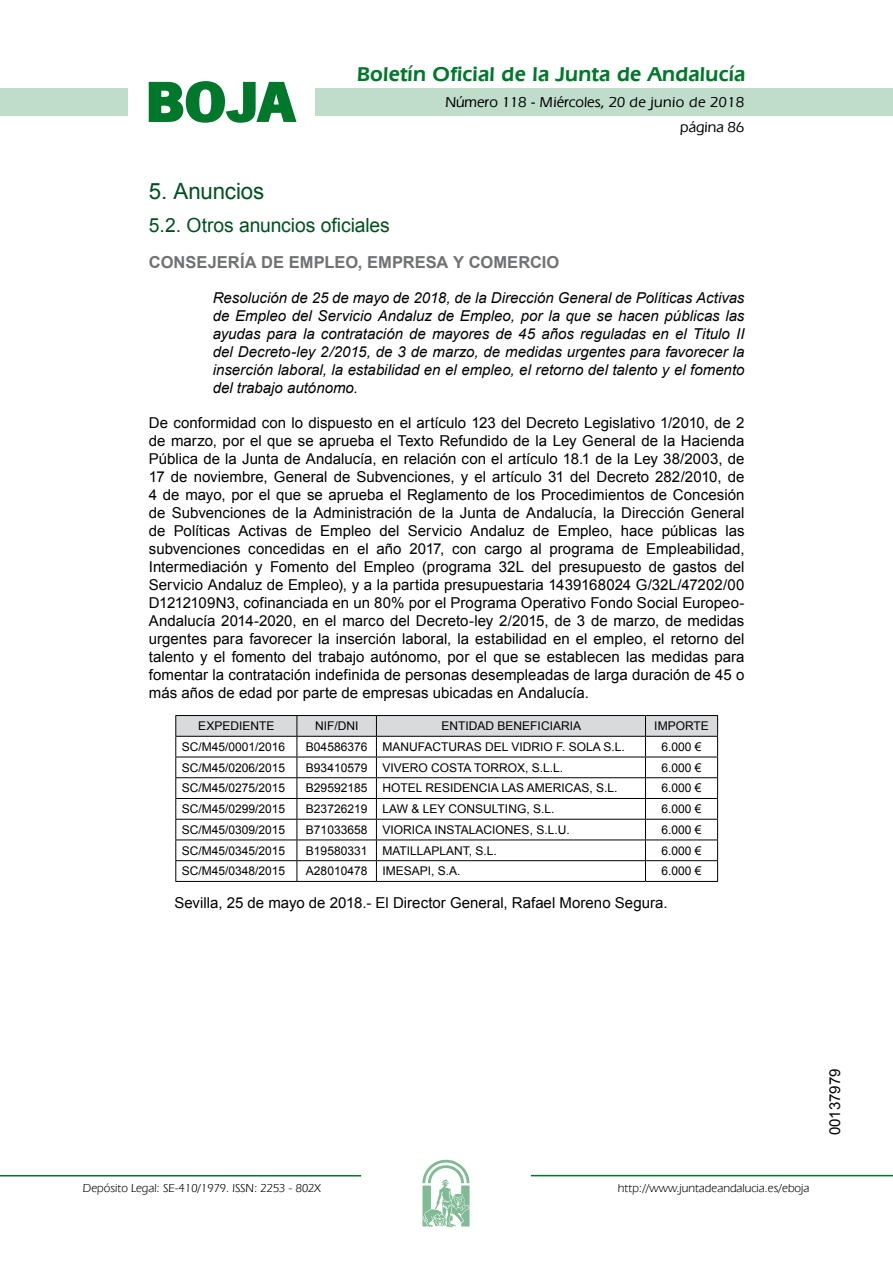
<style>
.page{position:relative;width:893px;height:1263px;background:#fff}
.page>*{position:absolute;margin:0;border:0;box-sizing:border-box;transform-origin:0 0}
.t1{font:700 57.75px "News Got T";color:#00782c;scale:1.14 1}
.t2{font:22.5px "Arial";letter-spacing:-.005em;color:#00501f}
.t3{font:600 21px "Eras IT Cby BT";letter-spacing:.01em;color:#00782c}
.t4{font:19.5px "Arial";letter-spacing:-.005em;color:#00501f}
.t5{font:700 16.5px "Arial";letter-spacing:.005em;color:#707173}
.t6{font:15px/18px "Arial";color:#000;text-align:justify}
.t7{font:italic 15px/18px "Arial";color:#000;text-align:justify}
.t8{font:500 15px/24.5px "Eras IT Cby BT";color:#000;text-align:right}
.t9{font:12px "Arial";color:#000}
.t10{font:12px "Eras IT Cby BT";color:#000}
</style>
<div class="page">
<div style="left:315px;top:88px;width:577px;height:28px;background:#bfddca"></div>
<div style="left:0;top:88px;width:128px;height:28px;background:#bfddca"></div>
<hr style="left:0;top:1175px;width:361px;height:2px;background:#00782c">
<svg style="left:422px;top:1159px;width:47px;height:68px"></svg>
<hr style="left:531px;top:1175px;width:361px;height:1px;background:#00782c">
<svg style="left:148px;top:81px;width:149px;height:42px"></svg>
<hr style="left:175px;top:715px;width:122px;height:1px;background:#000">
<hr style="left:297px;top:715px;width:79px;height:1px;background:#000">
<hr style="left:376px;top:715px;width:269px;height:1px;background:#000">
<hr style="left:645px;top:715px;width:73px;height:1px;background:#000">
<svg style="left:175px;top:716px;width:543px;height:165px"></svg>
<hr style="left:175px;top:881px;width:122px;height:1px;background:#000">
<hr style="left:297px;top:881px;width:79px;height:1px;background:#000">
<hr style="left:376px;top:881px;width:269px;height:1px;background:#000">
<hr style="left:645px;top:881px;width:73px;height:1px;background:#000">
<h1 class="t1" style="left:145px;top:68px;width:133px">BOJA</h1>
<h3 class="t3" style="left:357px;top:62px;width:390px">Boletín Oficial de la Junta de Andalucía</h3>
<p class="t8" style="left:445px;top:90px;width:300px">Número 118 - Miércoles, 20 de junio de 2018 página 86</p>
<h2 class="t2" style="left:149px;top:177px;width:117px">5. Anuncios</h2>
<h3 class="t4" style="left:149px;top:212px;width:242px">5.2. Otros anuncios oficiales</h3>
<p class="t5" style="left:149px;top:251px;width:412px">CONSEJERÍA DE EMPLEO, EMPRESA Y COMERCIO</p>
<p class="t7" style="left:213px;top:289px;width:533px">Resolución de 25 de mayo de 2018, de la Dirección General de Políticas Activas de Empleo del Servicio Andaluz de Empleo, por la que se hacen públicas las ayudas para la contratación de mayores de 45 años reguladas en el Titulo II del Decreto-ley 2/2015, de 3 de marzo, de medidas urgentes para favorecer la inserción laboral, la estabilidad en el empleo, el retorno del talento y el fomento del trabajo autónomo.</p>
<p class="t6" style="left:149px;top:414px;width:597px">De conformidad con lo dispuesto en el artículo 123 del Decreto Legislativo 1/2010, de 2 de marzo, por el que se aprueba el Texto Refundido de la Ley General de la Hacienda Pública de la Junta de Andalucía, en relación con el artículo 18.1 de la Ley 38/2003, de 17 de noviembre, General de Subvenciones, y el artículo 31 del Decreto 282/2010, de 4 de mayo, por el que se aprueba el Reglamento de los Procedimientos de Concesión de Subvenciones de la Administración de la Junta de Andalucía, la Dirección General de Políticas Activas de Empleo del Servicio Andaluz de Empleo, hace públicas las subvenciones concedidas en el año 2017, con cargo al programa de Empleabilidad, Intermediación y Fomento del Empleo (programa 32L del presupuesto de gastos del Servicio Andaluz de Empleo), y a la partida presupuestaria 1439168024 G/32L/47202/00<br>D1212109N3, cofinanciada en un 80% por el Programa Operativo Fondo Social Europeo-Andalucía 2014-2020, en el marco del Decreto-ley 2/2015, de 3 de marzo, de medidas urgentes para favorecer la inserción laboral, la estabilidad en el empleo, el retorno del talento y el fomento del trabajo autónomo, por el que se establecen las medidas para fomentar la contratación indefinida de personas desempleadas de larga duración de 45 o más años de edad por parte de empresas ubicadas en Andalucía.</p>
<p class="t9" style="left:198px;top:718px;width:78px">EXPEDIENTE</p>
<p class="t9" style="left:315px;top:718px;width:45px">NIF/DNI</p>
<p class="t9" style="left:441px;top:718px;width:141px">ENTIDAD BENEFICIARIA</p>
<p class="t9" style="left:654px;top:718px;width:56px">IMPORTE</p>
<p class="t9" style="left:182px;top:739px;width:105px">SC/M45/0001/2016</p>
<p class="t9" style="left:306px;top:739px;width:63px">B04586376</p>
<p class="t9" style="left:382px;top:739px;width:244px">MANUFACTURAS DEL VIDRIO F. SOLA S.L.</p>
<p class="t9" style="left:661px;top:739px;width:42px">6.000 €</p>
<p class="t9" style="left:182px;top:760px;width:105px">SC/M45/0206/2015</p>
<p class="t9" style="left:306px;top:760px;width:63px">B93410579</p>
<p class="t9" style="left:382px;top:760px;width:182px">VIVERO COSTA TORROX, S.L.L.</p>
<p class="t9" style="left:661px;top:760px;width:42px">6.000 €</p>
<p class="t9" style="left:182px;top:780px;width:105px">SC/M45/0275/2015</p>
<p class="t9" style="left:306px;top:780px;width:63px">B29592185</p>
<p class="t9" style="left:382px;top:780px;width:236px">HOTEL RESIDENCIA LAS AMERICAS, S.L.</p>
<p class="t9" style="left:661px;top:780px;width:42px">6.000 €</p>
<p class="t9" style="left:182px;top:801px;width:105px">SC/M45/0299/2015</p>
<p class="t9" style="left:306px;top:801px;width:63px">B23726219</p>
<p class="t9" style="left:382px;top:801px;width:173px">LAW &amp; LEY CONSULTING, S.L.</p>
<p class="t9" style="left:661px;top:801px;width:42px">6.000 €</p>
<p class="t9" style="left:182px;top:822px;width:105px">SC/M45/0309/2015</p>
<p class="t9" style="left:306px;top:822px;width:63px">B71033658</p>
<p class="t9" style="left:382px;top:822px;width:189px">VIORICA INSTALACIONES, S.L.U.</p>
<p class="t9" style="left:661px;top:822px;width:42px">6.000 €</p>
<p class="t9" style="left:182px;top:843px;width:105px">SC/M45/0345/2015</p>
<p class="t9" style="left:306px;top:843px;width:63px">B19580331</p>
<p class="t9" style="left:382px;top:843px;width:116px">MATILLAPLANT, S.L.</p>
<p class="t9" style="left:661px;top:843px;width:42px">6.000 €</p>
<p class="t9" style="left:182px;top:863px;width:105px">SC/M45/0348/2015</p>
<p class="t9" style="left:306px;top:863px;width:63px">A28010478</p>
<p class="t9" style="left:382px;top:863px;width:80px">IMESAPI, S.A.</p>
<p class="t9" style="left:661px;top:863px;width:42px">6.000 €</p>
<p class="t6" style="left:174px;top:894px;width:494px">Sevilla, 25 de mayo de 2018.- El Director General, Rafael Moreno Segura.</p>
<p class="t10" style="left:83px;top:1181px;width:239px">Depósito Legal: SE-410/1979. ISSN: 2253 - 802X</p>
<p class="t10" style="left:618px;top:1181px;width:193px">http://www.juntadeandalucia.es/eboja</p>
<p class="t6" style="left:826px;top:1135px;width:68px;rotate:-90deg">00137979</p>
</div>
